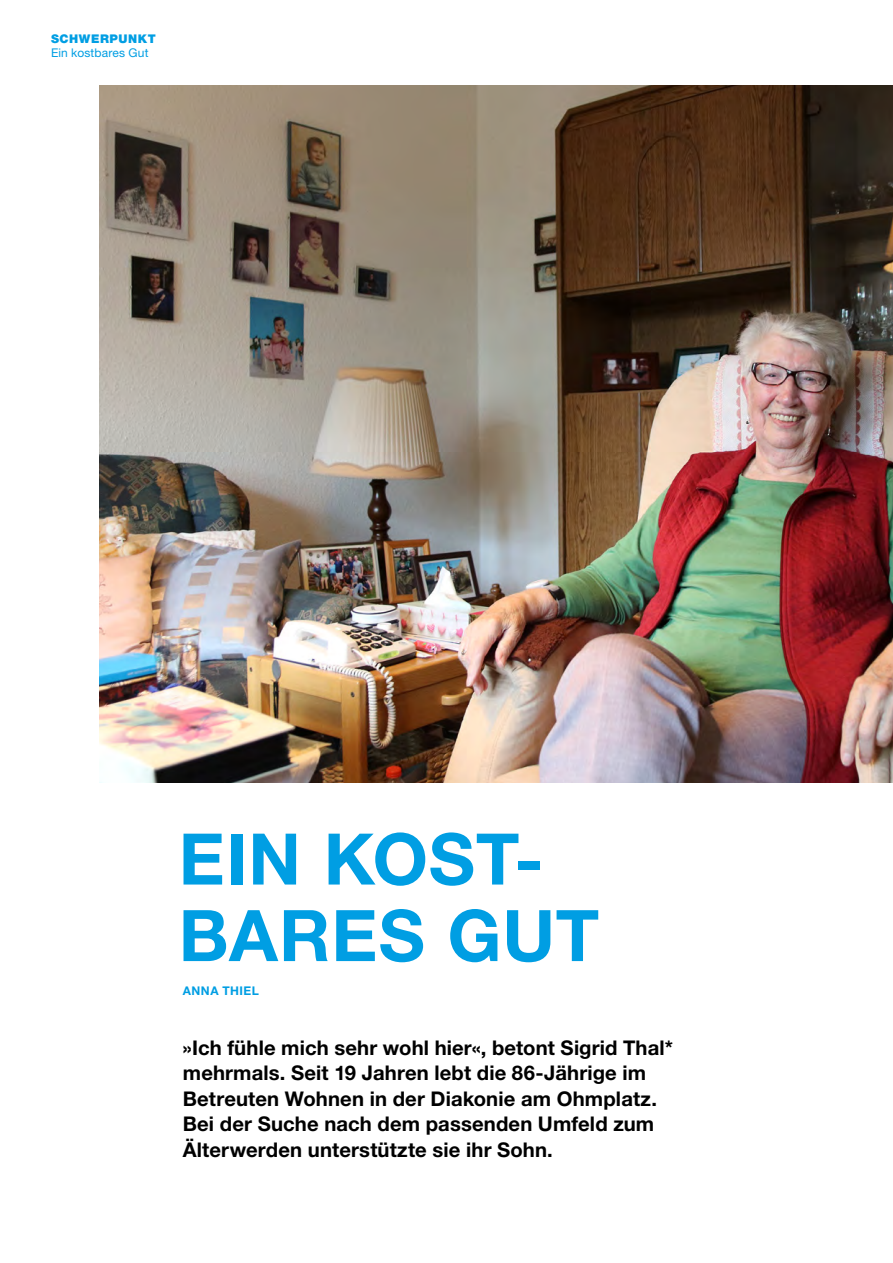
<style>
.page{position:relative;width:893px;height:1263px;background:#fff}
.page>*{position:absolute;margin:0;border:0;box-sizing:border-box;transform-origin:0 0}
.t1{font:700 71.25px/76.5px "Helvetica Neue LT Pro";letter-spacing:.01em;color:#009ee3}
.t2{font:700 20.25px/25.5px "Helvetica Neue LT Pro";letter-spacing:.005em;color:#000}
.t3{font:12px "Helvetica Neue LT Pro";letter-spacing:.015em;color:#009ee3}
.t4{font:900 12px "Helvetica Neue LT Pro";letter-spacing:.045em;color:#009ee3}
.t5{font:700 12px "Helvetica Neue LT Pro";letter-spacing:.04em;color:#009ee3}
</style>
<div class="page">
<img style="left:100px;top:85px;width:793px;height:697px">
<p class="t4" style="left:51px;top:31px;width:106px">SCHWERPUNKT</p>
<p class="t3" style="left:51px;top:45px;width:99px">Ein kostbares Gut</p>
<h1 class="t1" style="left:179px;top:819px;width:422px">EIN KOST-<br>BARES GUT</h1>
<p class="t5" style="left:183px;top:983px;width:78px">ANNA THIEL</p>
<p class="t2" style="left:183px;top:1034px;width:492px">»Ich fühle mich sehr wohl hier«, betont Sigrid Thal* mehrmals. Seit 19 Jahren lebt die 86-Jährige im Betreuten Wohnen in der Diakonie am Ohmplatz.<br>Bei der Suche nach dem passenden Umfeld zum Älterwerden unterstützte sie ihr Sohn.</p>
</div>
